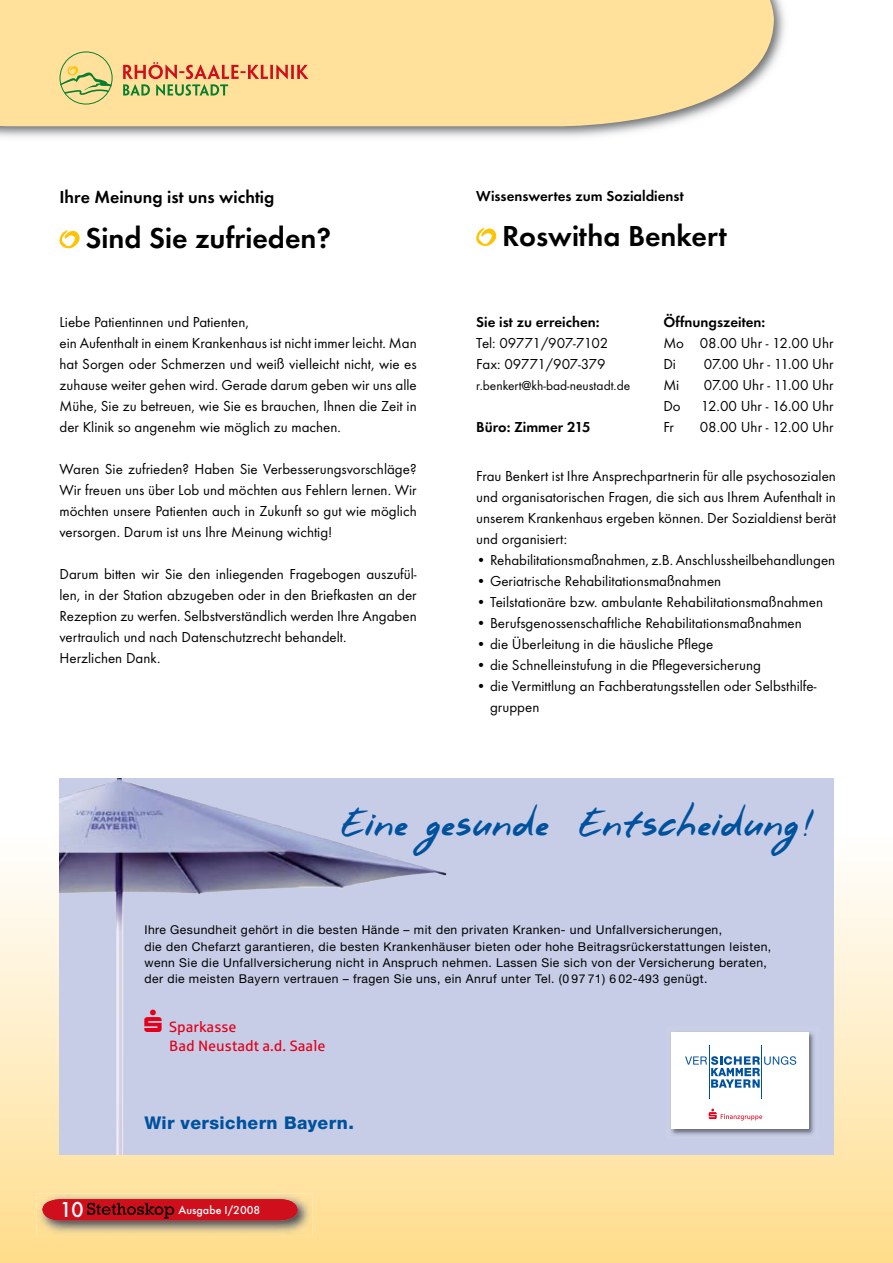
<style>
.page{position:relative;width:893px;height:1263px;background:#fff}
.page>*{position:absolute;margin:0;border:0;box-sizing:border-box;transform-origin:0 0}
.t1{font:40.5px "VKB Erman";letter-spacing:.035em;color:#00519e}
.t2{font:600 30px "Futura T";color:#000}
.t3{font:500 22.5px "Futura T";color:#fff}
.t4{font:600 18px "Futura T";color:#000}
.t5{font:800 17.55px "Helvetica Neue";letter-spacing:.025em;color:#00519e}
.t6{font:15px/21px "Futura T";color:#000}
.t7{font:600 15px "Futura T";color:#000}
.t8{font:14.85px/19.2px "Sparkasse Rg";color:#e2001a}
.t9{font:13.5px "Futura T";color:#000}
.t10{font:12.15px/16.2px "Helvetica Neue";letter-spacing:.035em;color:#000}
.t11{font:500 12px "Futura T";color:#fff}
</style>
<div class="page">
<svg style="left:0;top:828px;width:893px;height:435px;background:#fee6ad"></svg>
<img style="left:37px;top:1193px;width:276px;height:43px">
<svg style="left:43px;top:1199px;width:255px;height:21px;background:#bf121c"></svg>
<img style="left:0;top:0;width:785px;height:138px">
<div style="left:0;top:0;width:774px;height:126px;background:#ffe19b"></div>
<svg style="left:60px;top:51px;width:53px;height:54px;background:#dbd289"></svg>
<svg style="left:123px;top:62px;width:185px;height:34px;background:#e3b57c"></svg>
<svg style="left:59px;top:230px;width:21px;height:19px"></svg>
<div style="left:60px;top:778px;width:773px;height:376px;background:#c7cde6"></div>
<img style="left:60px;top:778px;width:387px;height:376px">
<img style="left:671px;top:1032px;width:143px;height:103px">
<div style="left:671px;top:1032px;width:137px;height:96px;background:#fff"></div>
<hr style="left:709px;top:1045px;width:1px;height:53px;background:#00519e">
<hr style="left:762px;top:1045px;width:1px;height:53px;background:#00519e">
<svg style="left:685px;top:1056px;width:111px;height:32px"></svg>
<svg style="left:709px;top:1109px;width:53px;height:11px"></svg>
<svg style="left:476px;top:228px;width:21px;height:18px"></svg>
<p class="t4" style="left:60px;top:187px;width:216px">Ihre Meinung ist uns wichtig</p>
<h2 class="t2" style="left:86px;top:220px;width:247px">Sind Sie zufrieden?</h2>
<p class="t6" style="left:60px;top:312px;width:359px">Liebe Patientinnen und Patienten,<br>ein Aufenthalt in einem Krankenhaus ist nicht immer leicht. Man hat Sorgen oder Schmerzen und weiß vielleicht nicht, wie es zuhause weiter gehen wird. Gerade darum geben wir uns alle Mühe, Sie zu betreuen, wie Sie es brauchen, Ihnen die Zeit in der Klinik so angenehm wie möglich zu machen.</p>
<p class="t6" style="left:60px;top:459px;width:359px;text-align:justify">Waren Sie zufrieden? Haben Sie Verbesserungsvorschläge?<br>Wir freuen uns über Lob und möchten aus Fehlern lernen. Wir möchten unsere Patienten auch in Zukunft so gut wie möglich versorgen. Darum ist uns Ihre Meinung wichtig!</p>
<p class="t6" style="left:60px;top:564px;width:359px">Darum bitten wir Sie den inliegenden Fragebogen auszufül&shy;len, in der Station abzugeben oder in den Briefkasten an der Rezeption zu werfen. Selbstverständlich werden Ihre Angaben vertraulich und nach Datenschutzrecht behandelt.<br>Herzlichen Dank.</p>
<p class="t7" style="left:476px;top:187px;width:209px">Wissenswertes zum Sozialdienst</p>
<h2 class="t2" style="left:502px;top:218px;width:226px">Roswitha Benkert</h2>
<p class="t7" style="left:476px;top:313px;width:125px">Sie ist zu erreichen:</p>
<p class="t6" style="left:476px;top:333px;width:134px">Tel: 09771/907-7102<br>Fax: 09771/907-379</p>
<p class="t9" style="left:476px;top:378px;width:155px">r.benkert@kh-bad-neustadt.de</p>
<p class="t7" style="left:476px;top:418px;width:116px">Büro: Zimmer 215</p>
<p class="t7" style="left:663px;top:313px;width:103px">Öffnungszeiten:</p>
<p class="t6" style="left:663px;top:333px;width:172px">Mo 08.00 Uhr - 12.00 Uhr<br>Di</p>
<p class="t6" style="left:704px;top:354px;width:131px">07.00 Uhr - 11.00 Uhr</p>
<p class="t6" style="left:663px;top:375px;width:18px">Mi</p>
<p class="t6" style="left:704px;top:375px;width:131px">07.00 Uhr - 11.00 Uhr</p>
<p class="t6" style="left:663px;top:396px;width:19px">Do</p>
<p class="t6" style="left:701px;top:396px;width:134px">12.00 Uhr - 16.00 Uhr</p>
<p class="t6" style="left:663px;top:417px;width:12px">Fr</p>
<p class="t6" style="left:700px;top:417px;width:135px">08.00 Uhr - 12.00 Uhr</p>
<p class="t6" style="left:476px;top:465px;width:361px;text-align:justify">Frau Benkert ist Ihre Ansprechpartnerin für alle psychosozialen und organisatorischen Fragen, die sich aus Ihrem Aufenthalt in unserem Krankenhaus ergeben können. Der Sozialdienst berät und organisiert:</p>
<p class="t6" style="left:476px;top:549px;width:361px">• Rehabilitationsmaßnahmen, z.B. Anschlussheilbehandlungen</p>
<p class="t6" style="left:476px;top:570px;width:247px">• Geriatrische Rehabilitationsmaßnahmen</p>
<p class="t6" style="left:476px;top:591px;width:348px">• Teilstationäre bzw. ambulante Rehabilitationsmaßnahmen</p>
<p class="t6" style="left:476px;top:612px;width:327px">• Berufsgenossenschaftliche Rehabilitationsmaßnahmen</p>
<p class="t6" style="left:476px;top:633px;width:239px">• die Überleitung in die häusliche Pflege</p>
<p class="t6" style="left:476px;top:654px;width:286px">• die Schnelleinstufung in die Pflegeversicherung</p>
<p class="t6" style="left:490px;top:675px;width:328px;text-indent:-14px">• die Vermittlung an Fachberatungsstellen oder Selbsthilfe&shy;gruppen</p>
<h1 class="t1" style="left:338px;top:797px;width:473px">Eine gesunde Entscheidung!</h1>
<p class="t10" style="left:144px;top:922px;width:628px">Ihre Gesundheit gehört in die besten Hände – mit den privaten Kranken- und Unfallversicherungen,<br>die den Chefarzt garantieren, die besten Krankenhäuser bieten oder hohe Beitragsrückerstattungen leisten, wenn Sie die Unfallversicherung nicht in Anspruch nehmen. Lassen Sie sich von der Versicherung beraten, der die mei s ten Bayern vertrauen – fragen Sie uns, ein Anruf unter Tel. (0 97 71) 6 02-493 genügt.</p>
<p class="t8" style="left:169px;top:1016px;width:158px;text-indent:-25px">▲ Sparkasse<br>Bad Neustadt a.d. Saale</p>
<p class="t5" style="left:144px;top:1112px;width:211px">Wir versichern Bayern.</p>
<h3 class="t3" style="left:60px;top:1196px;width:26px">10</h3>
<p class="t11" style="left:179px;top:1203px;width:83px">Ausgabe I/2008</p>
</div>
